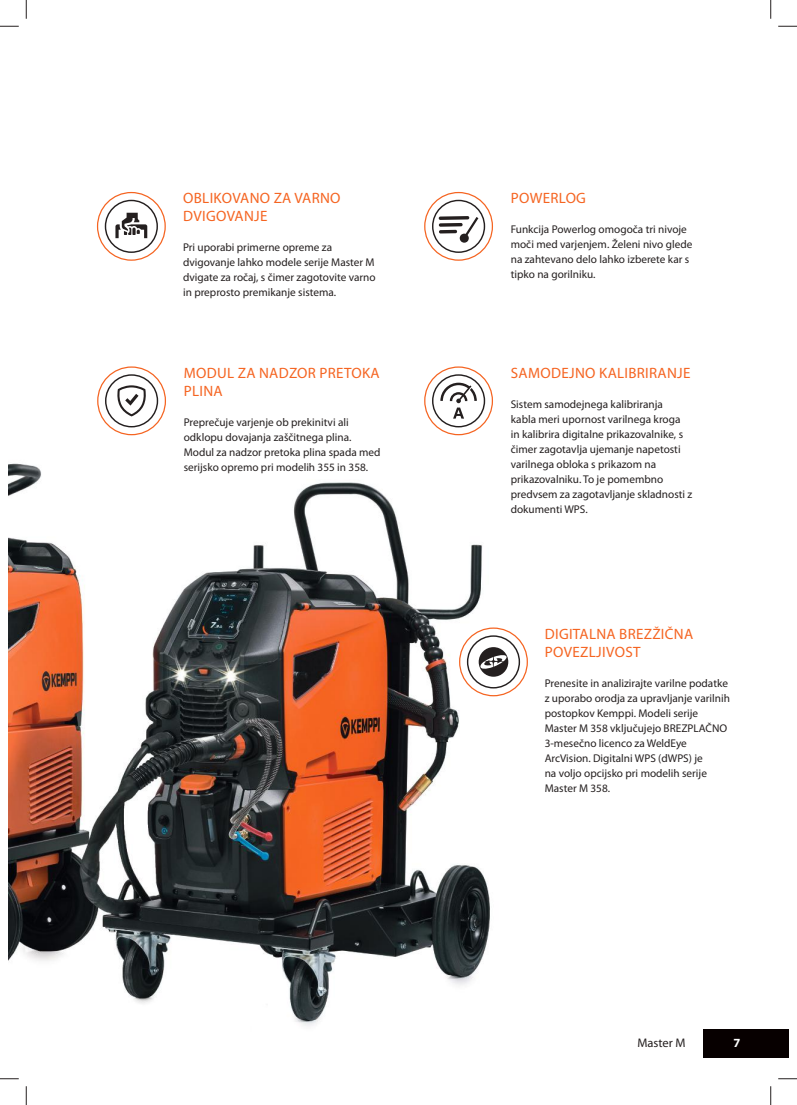
<style>
.page{position:relative;width:797px;height:1105px;background:#fff}
.page>*{position:absolute;margin:0;border:0;box-sizing:border-box;transform-origin:0 0}
.t1{font:15px/18px "Myriad Pro";letter-spacing:.02em;color:#f56421}
.t2{font:12.5px "Myriad Pro";color:#241f1f}
.t3{font:700 12.5px "Myriad Pro";color:#fff}
.t4{font:11.25px/15px "Myriad Pro";color:#241f1f}
</style>
<div class="page">
<img style="left:9px;top:239px;width:505px;height:787px">
<div style="left:703px;top:1029px;width:85px;height:28px;background:#070000"></div>
<div style="left:459px;top:627px;width:69px;height:69px;border:1px solid #f56421;border-radius:50%"></div>
<svg style="left:467px;top:635px;width:53px;height:53px"></svg>
<div style="left:424px;top:366px;width:69px;height:69px;border:1px solid #f56421;border-radius:50%"></div>
<svg style="left:432px;top:374px;width:53px;height:53px"></svg>
<div style="left:97px;top:192px;width:69px;height:69px;border:1px solid #f56421;border-radius:50%"></div>
<svg style="left:105px;top:200px;width:53px;height:53px"></svg>
<div style="left:424px;top:192px;width:69px;height:69px;border:1px solid #f56421;border-radius:50%"></div>
<svg style="left:432px;top:200px;width:53px;height:53px"></svg>
<div style="left:97px;top:366px;width:69px;height:69px;border:1px solid #f56421;border-radius:50%"></div>
<svg style="left:105px;top:374px;width:53px;height:53px"></svg>
<svg style="left:0;top:25px;width:19px;height:2px"></svg>
<svg style="left:778px;top:25px;width:19px;height:2px"></svg>
<svg style="left:0;top:1078px;width:19px;height:1px"></svg>
<svg style="left:778px;top:1078px;width:19px;height:1px"></svg>
<svg style="left:25px;top:0;width:2px;height:19px"></svg>
<svg style="left:25px;top:1086px;width:2px;height:19px"></svg>
<svg style="left:770px;top:0;width:1px;height:19px"></svg>
<svg style="left:770px;top:1086px;width:1px;height:19px"></svg>
<h1 class="t1" style="left:183px;top:189px;width:159px">OBLIKOVANO ZA VARNO<br>DVIGOVANJE</h1>
<p class="t4" style="left:183px;top:240px;width:194px">Pri uporabi primerne opreme za dvigovanje lahko modele serije Master M dvigate za ročaj, s čimer zagotovite varno in preprosto premikanje sistema.</p>
<h1 class="t1" style="left:184px;top:363px;width:197px">MODUL ZA NADZOR PRETOKA<br>PLINA</h1>
<p class="t4" style="left:184px;top:414px;width:198px">Preprečuje varjenje ob prekinitvi ali odklopu dovajanja zaščitnega plina.<br>Modul za nadzor pretoka plina spada med serijsko opremo pri modelih 355 in 358.</p>
<h1 class="t1" style="left:511px;top:189px;width:77px">POWERLOG</h1>
<p class="t4" style="left:511px;top:222px;width:183px">Funkcija Powerlog omogoča tri nivoje moči med varjenjem. Želeni nivo glede na zahtevano delo lahko izberete kar s tipko na gorilniku.</p>
<h1 class="t1" style="left:511px;top:363px;width:181px">SAMODEJNO KALIBRIRANJE</h1>
<p class="t4" style="left:511px;top:396px;width:183px">Sistem samodejnega kalibriranja<br>kabla meri upornost varilnega kroga<br>in kalibrira digitalne prikazovalnike, s čimer zagotavlja ujemanje napetosti varilnega obloka s prikazom na prikazovalniku. To je pomembno predvsem za zagotavljanje skladnosti z dokumenti WPS.</p>
<h1 class="t1" style="left:545px;top:624px;width:150px">DIGITALNA BREZŽIČNA<br>POVEZLJIVOST</h1>
<p class="t4" style="left:544px;top:675px;width:187px">Prenesite in analizirajte varilne podatke z uporabo orodja za upravljanje varilnih postopkov Kemppi. Modeli serije Master M 358 vključujejo BREZPLAČNO 3-mesečno licenco za WeldEye ArcVision. Digitalni WPS (dWPS) je<br>na voljo opcijsko pri modelih serije Master M 358.</p>
<p class="t2" style="left:637px;top:1035px;width:50px">Master M</p>
<p class="t3" style="left:733px;top:1034px;width:8px">7</p>
</div>
